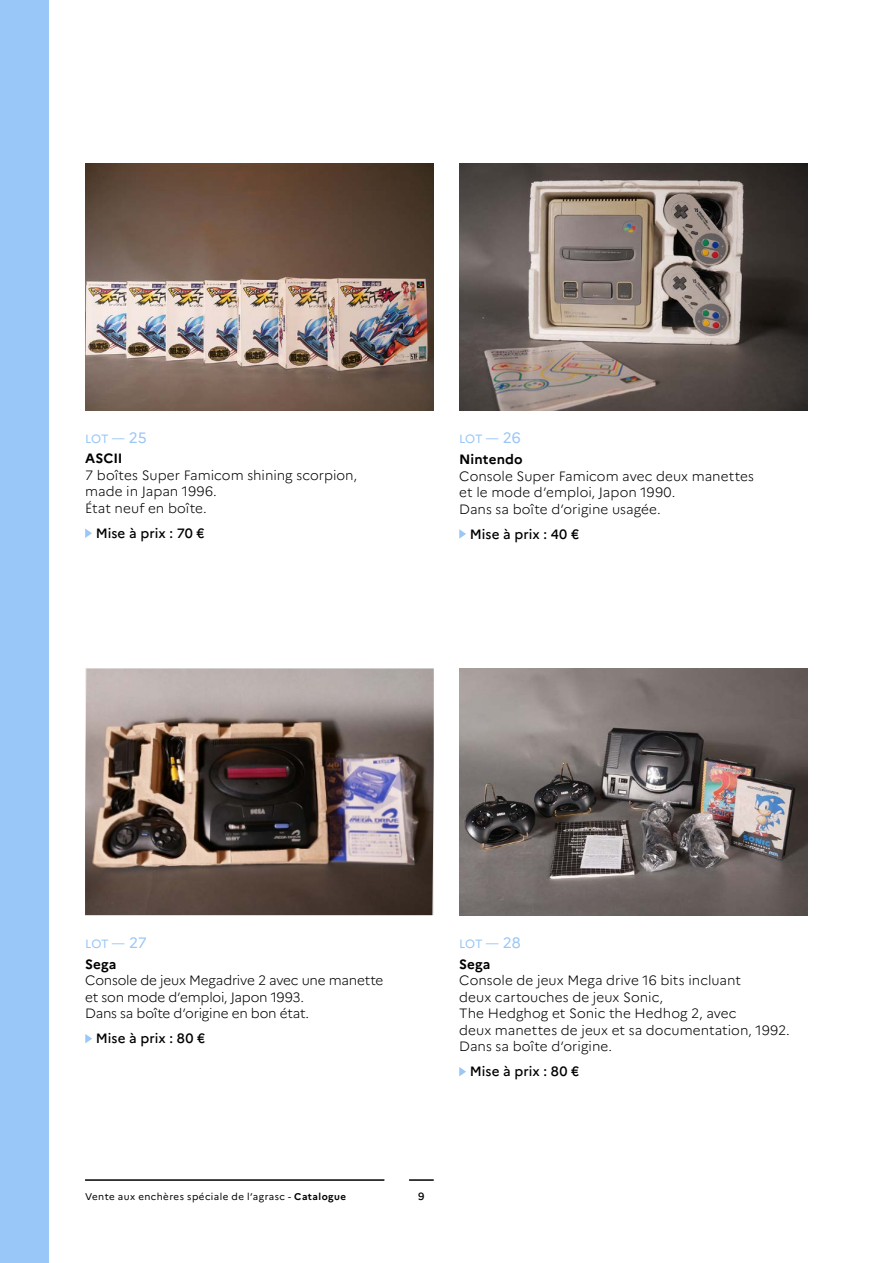
<style>
.page{position:relative;width:893px;height:1263px;background:#fff}
.page>*{position:absolute;margin:0;border:0;box-sizing:border-box;transform-origin:0 0}
.t1{font:300 13.5px/16.5px "Marianne";color:#000}
.t2{font:500 13.5px "Marianne";letter-spacing:.005em;color:#000}
.t3{font:700 13.5px "Marianne";letter-spacing:.005em;color:#000}
.t4{font:12px "Marianne";letter-spacing:-.02em;color:#99c7f7}
.t5{font:500 10.5px "Marianne";color:#000}
.t6{font:9.75px "Marianne";letter-spacing:.045em;color:#000}
.s1{font-size:15px}
.s2{font-weight:700}
</style>
<div class="page">
<hr style="left:409px;top:1179px;width:25px;height:2px;background:#000">
<hr style="left:85px;top:1179px;width:299px;height:2px;background:#000">
<div style="left:0;top:0;width:49px;height:1263px;background:#99c7f7"></div>
<img style="left:85px;top:164px;width:349px;height:246px">
<img style="left:85px;top:668px;width:349px;height:247px">
<img style="left:459px;top:164px;width:349px;height:246px">
<img style="left:459px;top:668px;width:349px;height:247px">
<svg style="left:85px;top:528px;width:7px;height:10px"></svg>
<svg style="left:85px;top:1034px;width:7px;height:9px"></svg>
<svg style="left:459px;top:529px;width:7px;height:10px"></svg>
<svg style="left:459px;top:1067px;width:7px;height:9px"></svg>
<p class="t4" style="left:85px;top:431px;width:63px">LOT — <span class="s1">25</span></p>
<p class="t3" style="left:85px;top:450px;width:39px">ASCII</p>
<p class="t1" style="left:85px;top:467px;width:273px">7 boîtes Super Famicom shining scorpion, made in Japan 1996.<br>État neuf en boîte.</p>
<p class="t2" style="left:96px;top:525px;width:111px">Mise à prix : 70 €</p>
<p class="t4" style="left:459px;top:432px;width:63px">LOT — <span class="s1">26</span></p>
<p class="t3" style="left:459px;top:451px;width:65px">Nintendo</p>
<p class="t1" style="left:459px;top:468px;width:296px">Console Super Famicom avec deux manettes et le mode d’emploi, Japon 1990.<br>Dans sa boîte d’origine usagée.</p>
<p class="t2" style="left:470px;top:526px;width:111px">Mise à prix : 40 €</p>
<p class="t4" style="left:85px;top:936px;width:63px">LOT — <span class="s1">27</span></p>
<p class="t3" style="left:85px;top:956px;width:33px">Sega</p>
<p class="t1" style="left:85px;top:972px;width:300px">Console de jeux Megadrive 2 avec une manette et son mode d’emploi, Japon 1993.<br>Dans sa boîte d’origine en bon état.</p>
<p class="t2" style="left:96px;top:1030px;width:111px">Mise à prix : 80 €</p>
<p class="t4" style="left:459px;top:936px;width:63px">LOT — <span class="s1">28</span></p>
<p class="t3" style="left:459px;top:956px;width:33px">Sega</p>
<p class="t1" style="left:459px;top:972px;width:332px">Console de jeux Mega drive 16 bits incluant<br>deux cartouches de jeux Sonic,<br>The Hedghog et Sonic the Hedhog 2, avec<br>deux manettes de jeux et sa documentation, 1992.<br>Dans sa boîte d’origine.</p>
<p class="t2" style="left:470px;top:1063px;width:111px">Mise à prix : 80 €</p>
<p class="t6" style="left:85px;top:1190px;width:263px">Vente aux enchères spéciale de l’agrasc - <span class="s2">Catalogue</span></p>
<p class="t5" style="left:418px;top:1190px;width:8px">9</p>
</div>
